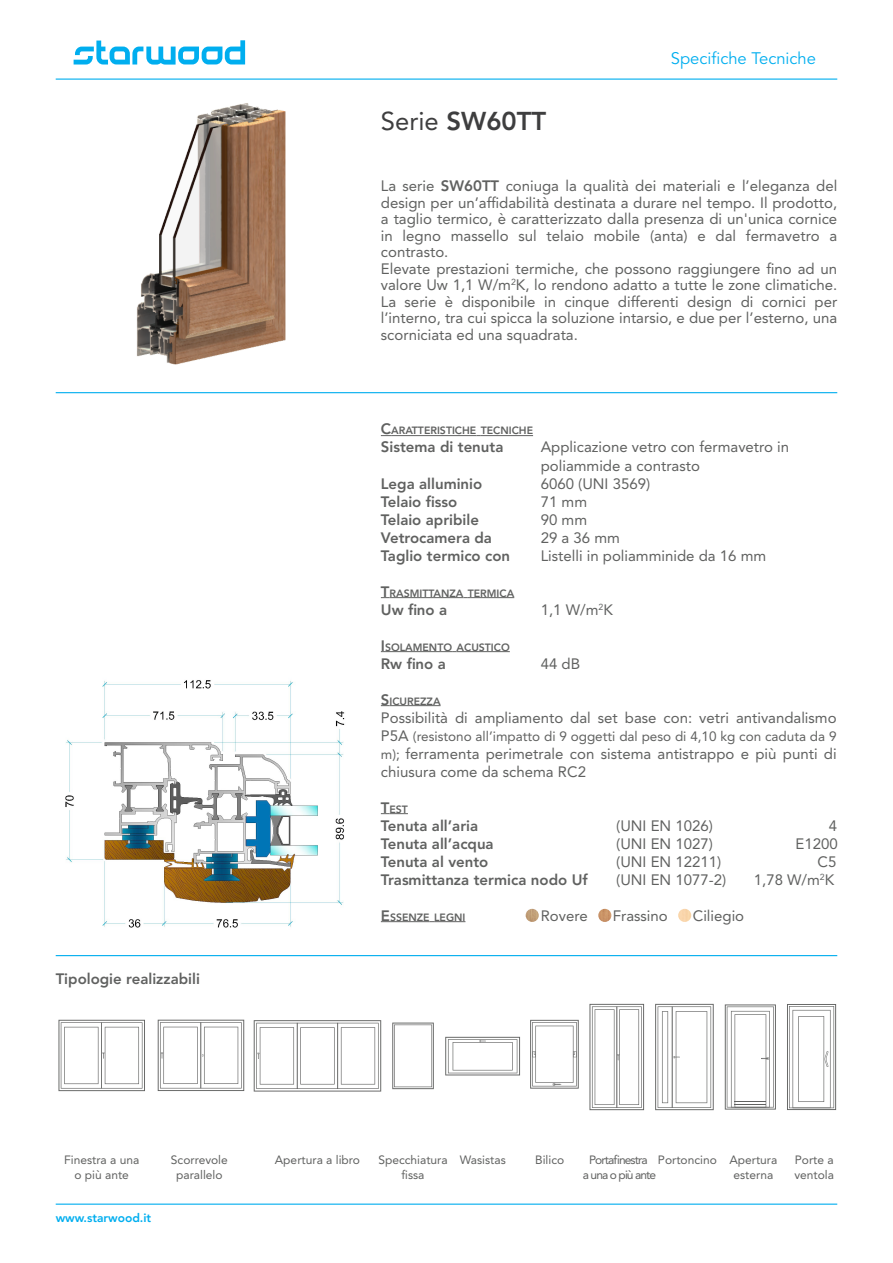
<style>
.page{position:relative;width:893px;height:1263px;background:#fff}
.page>*{position:absolute;margin:0;border:0;box-sizing:border-box;transform-origin:0 0}
.t1{font:800 25.65px "Avenir LT Std";color:#3e3e3f}
.t2{font:16.65px "Avenir LT Std";color:#00aeef}
.t3{font:15px/16.5px "Avenir LT Std";color:#606160}
.t4{font:800 15px "Avenir LT Std";color:#606160}
.t5{font:13.5px "Avenir LT Std";color:#606160}
.t6{font:12px/14.4px "Avenir LT Std";color:#606160;text-align:center}
.t7{font:12px/14.4px "Avenir LT Std";letter-spacing:-.075em;color:#606160;text-align:center}
.t8{font:800 12px "Avenir LT Std";color:#00aeef}
.t9{font:800 10.5px "Avenir LT Std";color:#606160}
.s1{font-weight:400}
.s2{font-weight:800}
.s3{font-size:15px}
.s4{font-size:13.5px}
</style>
<div class="page">
<img style="left:65px;top:680px;width:280px;height:248px">
<svg style="left:74px;top:40px;width:171px;height:25px"></svg>
<hr style="left:56px;top:79px;width:781px;height:1px;background:#00aeef">
<hr style="left:56px;top:1203px;width:781px;height:2px;background:#00aeef">
<hr style="left:56px;top:955px;width:781px;height:1px;background:#00aeef">
<hr style="left:391px;top:435px;width:85px;height:1px;background:#606160">
<hr style="left:481px;top:435px;width:52px;height:1px;background:#606160">
<hr style="left:389px;top:597px;width:74px;height:1px;background:#606160">
<hr style="left:468px;top:597px;width:46px;height:1px;background:#606160">
<hr style="left:385px;top:651px;width:67px;height:1px;background:#606160">
<hr style="left:457px;top:651px;width:53px;height:1px;background:#606160">
<hr style="left:389px;top:705px;width:52px;height:1px;background:#606160">
<svg style="left:381px;top:813px;width:27px;height:1px"></svg>
<hr style="left:390px;top:921px;width:40px;height:1px;background:#606160">
<hr style="left:434px;top:921px;width:31px;height:1px;background:#606160">
<svg style="left:598px;top:909px;width:13px;height:13px"></svg>
<hr style="left:56px;top:392px;width:781px;height:1px;background:#00aeef">
<svg style="left:678px;top:909px;width:13px;height:13px"></svg>
<svg style="left:526px;top:909px;width:13px;height:13px"></svg>
<img style="left:137px;top:103px;width:149px;height:262px">
<svg style="left:392px;top:1022px;width:42px;height:67px"></svg>
<svg style="left:58px;top:1020px;width:87px;height:71px"></svg>
<svg style="left:445px;top:1037px;width:75px;height:38px"></svg>
<svg style="left:158px;top:1020px;width:86px;height:71px"></svg>
<svg style="left:254px;top:1020px;width:127px;height:71px"></svg>
<svg style="left:589px;top:1004px;width:55px;height:106px"></svg>
<svg style="left:655px;top:1004px;width:59px;height:106px"></svg>
<svg style="left:530px;top:1020px;width:49px;height:68px"></svg>
<svg style="left:725px;top:1004px;width:51px;height:105px"></svg>
<hr style="left:735px;top:1101px;width:31px;height:1px;background:#606160">
<hr style="left:735px;top:1104px;width:31px;height:1px;background:#606160">
<svg style="left:787px;top:1004px;width:49px;height:106px"></svg>
<h1 class="t1" style="left:381px;top:106px;width:167px"><span class="s1">Serie</span> SW60TT</h1>
<p class="t2" style="left:671px;top:49px;width:147px">Specifiche Tecniche</p>
<p class="t3" style="left:381px;top:178px;width:458px">La serie <span class="s2">SW60TT</span> coniuga la qualità dei materiali e l’eleganza del design per un’affidabilità destinata a durare nel tempo. Il prodotto, a taglio termico, è caratterizzato dalla presenza di un'unica cornice in legno massello sul telaio mobile (anta) e dal fermavetro a contrasto.<br>Elevate prestazioni termiche, che possono raggiungere fino ad un valore Uw 1,1 W/m<sup>2</sup>K, lo rendono adatto a tutte le zone climatiche.<br>La serie è disponibile in cinque differenti design di cornici per l’interno, tra cui spicca la soluzione intarsio, e due per l’esterno, una scorniciata ed una squadrata.</p>
<p class="t4" style="left:56px;top:969px;width:146px">Tipologie realizzabili</p>
<p class="t9" style="left:381px;top:425px;width:154px"><span class="s3">C</span>ARATTERISTICHE TECNICHE</p>
<p class="t4" style="left:381px;top:438px;width:124px">Sistema di tenuta</p>
<p class="t3" style="left:541px;top:438px;width:250px;line-height:18px">Applicazione vetro con fermavetro in poliammide a contrasto</p>
<p class="t4" style="left:381px;top:474px;width:103px">Lega alluminio</p>
<p class="t3" style="left:541px;top:475px;width:111px">6060 (UNI 3569)</p>
<p class="t4" style="left:381px;top:492px;width:78px">Telaio fisso</p>
<p class="t3" style="left:541px;top:493px;width:48px">71 mm</p>
<p class="t4" style="left:381px;top:510px;width:100px">Telaio apribile</p>
<p class="t3" style="left:541px;top:511px;width:48px">90 mm</p>
<p class="t4" style="left:381px;top:528px;width:113px">Vetrocamera da</p>
<p class="t3" style="left:541px;top:529px;width:81px">29 a 36 mm</p>
<p class="t4" style="left:381px;top:546px;width:131px">Taglio termico con</p>
<p class="t3" style="left:541px;top:547px;width:227px">Listelli in poliamminide da 16 mm</p>
<p class="t9" style="left:381px;top:587px;width:135px"><span class="s3">T</span>RASMITTANZA TERMICA</p>
<p class="t4" style="left:381px;top:600px;width:68px">Uw fino a</p>
<p class="t3" style="left:541px;top:601px;width:74px">1,1 W/m<sup>2</sup>K</p>
<p class="t9" style="left:381px;top:641px;width:130px"><span class="s3">I</span>SOLAMENTO ACUSTICO</p>
<p class="t4" style="left:381px;top:654px;width:66px">Rw fino a</p>
<p class="t3" style="left:541px;top:655px;width:41px">44 dB</p>
<p class="t9" style="left:381px;top:695px;width:61px"><span class="s3">S</span>ICUREZZA</p>
<p class="t3" style="left:381px;top:709px;width:457px">Possibilità di ampliamento dal set base con: vetri antivandalismo</p>
<p class="t5" style="left:381px;top:728px;width:457px"><span class="s3">P5A</span> (resistono all’impatto di 9 oggetti dal peso di 4,10 kg con caduta da 9</p>
<p class="t3" style="left:381px;top:744px;width:457px;line-height:18px"><span class="s4">m);</span> ferramenta perimetrale con sistema antistrappo e più punti di chiusura come da schema RC2</p>
<p class="t9" style="left:381px;top:803px;width:29px"><span class="s3">T</span>EST</p>
<p class="t4" style="left:381px;top:816px;width:99px">Tenuta all’aria</p>
<p class="t3" style="left:616px;top:817px;width:98px">(UNI EN 1026)</p>
<p class="t3" style="left:829px;top:817px;width:10px">4</p>
<p class="t4" style="left:381px;top:834px;width:114px">Tenuta all’acqua</p>
<p class="t3" style="left:616px;top:835px;width:98px">(UNI EN 1027)</p>
<p class="t3" style="left:795px;top:835px;width:44px">E1200</p>
<p class="t4" style="left:381px;top:852px;width:109px">Tenuta al vento</p>
<p class="t3" style="left:616px;top:853px;width:107px">(UNI EN 12211)</p>
<p class="t3" style="left:817px;top:853px;width:20px">C5</p>
<p class="t4" style="left:381px;top:870px;width:208px">Trasmittanza termica nodo Uf</p>
<p class="t3" style="left:616px;top:871px;width:112px">(UNI EN 1077-2)</p>
<p class="t3" style="left:754px;top:871px;width:82px">1,78 W/m<sup>2</sup>K</p>
<p class="t9" style="left:381px;top:911px;width:86px"><span class="s3">E</span>SSENZE LEGNI</p>
<p class="t3" style="left:541px;top:907px;width:48px">Rovere</p>
<p class="t3" style="left:613px;top:907px;width:57px">Frassino</p>
<p class="t3" style="left:693px;top:907px;width:53px">Ciliegio</p>
<p class="t6" style="left:64px;top:1153px;width:77px">Finestra a una o più ante</p>
<p class="t6" style="left:171px;top:1153px;width:58px">Scorrevole parallelo</p>
<p class="t6" style="left:275px;top:1153px;width:87px">Apertura a libro</p>
<p class="t6" style="left:378px;top:1153px;width:71px">Specchiatura fissa</p>
<p class="t6" style="left:460px;top:1153px;width:48px">Wasistas</p>
<p class="t7" style="left:583px;top:1153px;width:75px">Portafinestra<br>a una o più ante</p>
<p class="t6" style="left:733px;top:1153px;width:45px;text-align:left;text-indent:-76px">Portoncino Apertura esterna</p>
<p class="t6" style="left:794px;top:1153px;width:41px;text-align:left">Porte a ventola</p>
<p class="t6" style="left:535px;top:1153px;width:31px">Bilico</p>
<p class="t8" style="left:56px;top:1210px;width:97px">www.starwood.it</p>
</div>
